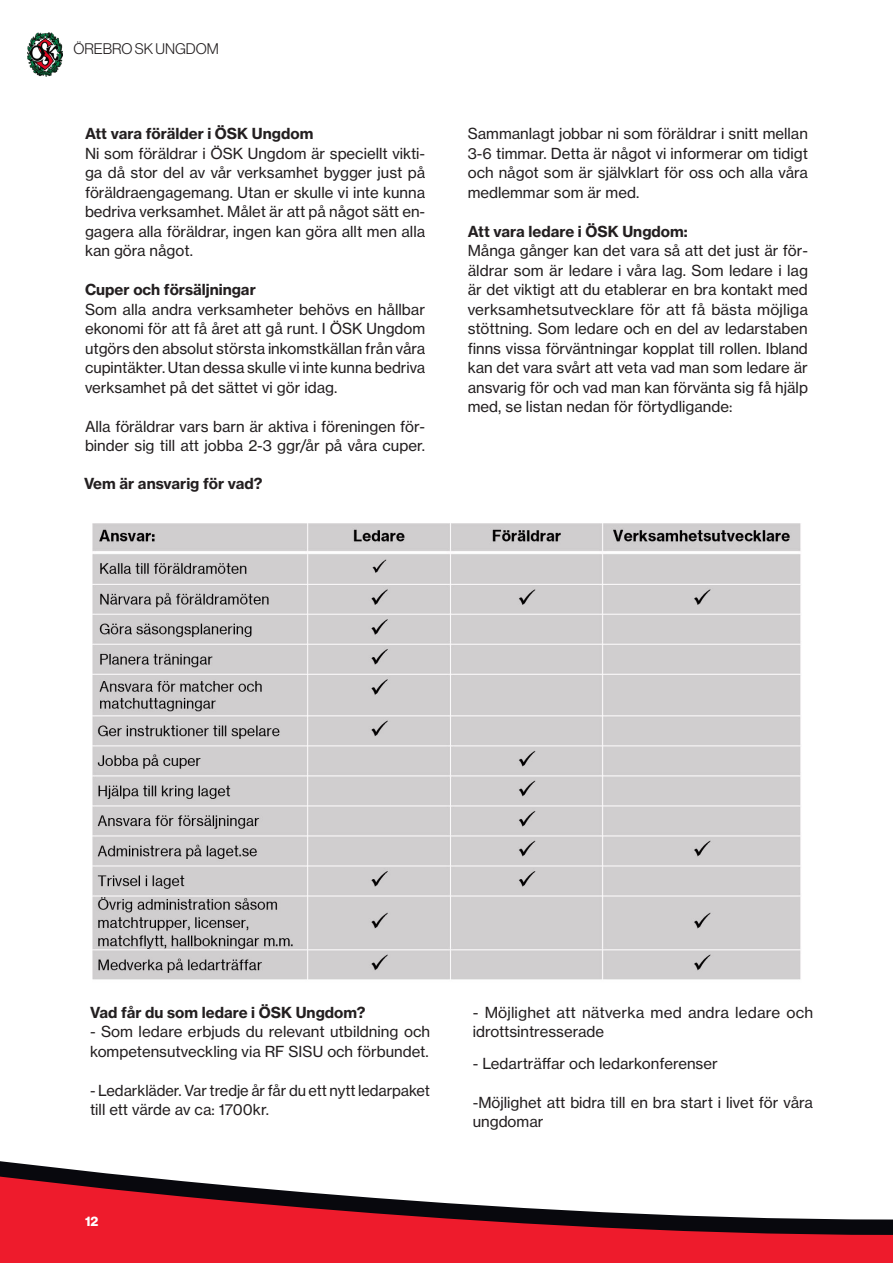
<style>
.page{position:relative;width:893px;height:1263px;background:#fff}
.page>*{position:absolute;margin:0;border:0;box-sizing:border-box;transform-origin:0 0}
.Rubrik_24p{font:15px/19.5px "N Haas Grotesk TX Pro 55 Rg";color:#231f20}
.ÖSK_Bröd_utan_avstånd{font:15px "N Haas Grotesk TX Pro 75 Bd";color:#231f20}
.t1{font:15px "N Haas Grotesk DS Pro 45 Lt";color:#231f20}
.t2{font:13.5px "N Haas Grotesk DS Pro 75 Bd";color:#fff}
</style>
<div class="page">
<img style="left:92px;top:523px;width:709px;height:457px">
<svg style="left:0;top:1161px;width:122px;height:14px"></svg>
<svg style="left:0;top:1175px;width:893px;height:88px;fill:#ee1b2c"></svg>
<img style="left:28px;top:32px;width:34px;height:45px">
<p class="t1" style="left:73px;top:41px;width:147px">ÖREBRO SK UNGDOM</p>
<p class="ÖSK_Bröd_utan_avstånd" style="left:85px;top:124px;width:230px">Att vara förälder i ÖSK Ungdom</p>
<p class="Rubrik_24p" style="left:85px;top:144px;width:342px;text-align:justify">Ni som föräldrar i ÖSK Ungdom är speciellt vikti&shy;ga då stor del av vår verksamhet bygger just på föräldraengagemang. Utan er skulle vi inte kunna bedriva verksamhet. Målet är att på något sätt en&shy;gagera alla föräldrar, ingen kan göra allt men alla kan göra något.</p>
<p class="ÖSK_Bröd_utan_avstånd" style="left:85px;top:280px;width:172px">Cuper och försäljningar</p>
<p class="Rubrik_24p" style="left:85px;top:300px;width:342px;text-align:justify">Som alla andra verksamheter behövs en hållbar ekonomi för att få året att gå runt. I ÖSK Ungdom utgörs den absolut största inkomstkällan från våra cupintäkter. Utan dessa skulle vi inte kunna bedriva verksamhet på det sättet vi gör idag.</p>
<p class="Rubrik_24p" style="left:85px;top:417px;width:342px">Alla föräldrar vars barn är aktiva i föreningen för&shy;binder sig till att jobba 2-3 ggr/år på våra cuper.</p>
<p class="ÖSK_Bröd_utan_avstånd" style="left:84px;top:474px;width:180px">Vem är ansvarig för vad?</p>
<p class="Rubrik_24p" style="left:468px;top:124px;width:342px;text-align:justify">Sammanlagt jobbar ni som föräldrar i snitt mellan 3-6 timmar. Detta är något vi informerar om tidigt och något som är självklart för oss och alla våra medlemmar som är med.</p>
<p class="ÖSK_Bröd_utan_avstånd" style="left:468px;top:222px;width:221px">Att vara ledare i ÖSK Ungdom:</p>
<p class="Rubrik_24p" style="left:468px;top:241px;width:342px;text-align:justify">Många gånger kan det vara så att det just är för&shy;äldrar som är ledare i våra lag. Som ledare i lag är det viktigt att du etablerar en bra kontakt med verksamhetsutvecklare för att få bästa möjliga stöttning. Som ledare och en del av ledarstaben finns vissa förväntningar kopplat till rollen. Ibland kan det vara svårt att veta vad man som ledare är ansvarig för och vad man kan förvänta sig få hjälp med, se listan nedan för förtydligande:</p>
<p class="ÖSK_Bröd_utan_avstånd" style="left:90px;top:1003px;width:277px">Vad får du som ledare i ÖSK Ungdom?</p>
<p class="Rubrik_24p" style="left:90px;top:1022px;width:342px">- Som ledare erbjuds du relevant utbildning och kompetensutveckling via RF SISU och förbundet.</p>
<p class="Rubrik_24p" style="left:90px;top:1081px;width:342px">- Ledarkläder. Var tredje år får du ett nytt ledarpaket till ett värde av ca: 1700kr.</p>
<p class="t2" style="left:85px;top:1213px;width:15px">12</p>
<p class="Rubrik_24p" style="left:473px;top:1003px;width:342px">- Möjlighet att nätverka med andra ledare och idrottsintresserade</p>
<p class="Rubrik_24p" style="left:473px;top:1054px;width:247px">- Ledarträffar och ledarkonferenser</p>
<p class="Rubrik_24p" style="left:473px;top:1093px;width:342px">-Möjlighet att bidra till en bra start i livet för våra ungdomar</p>
</div>
